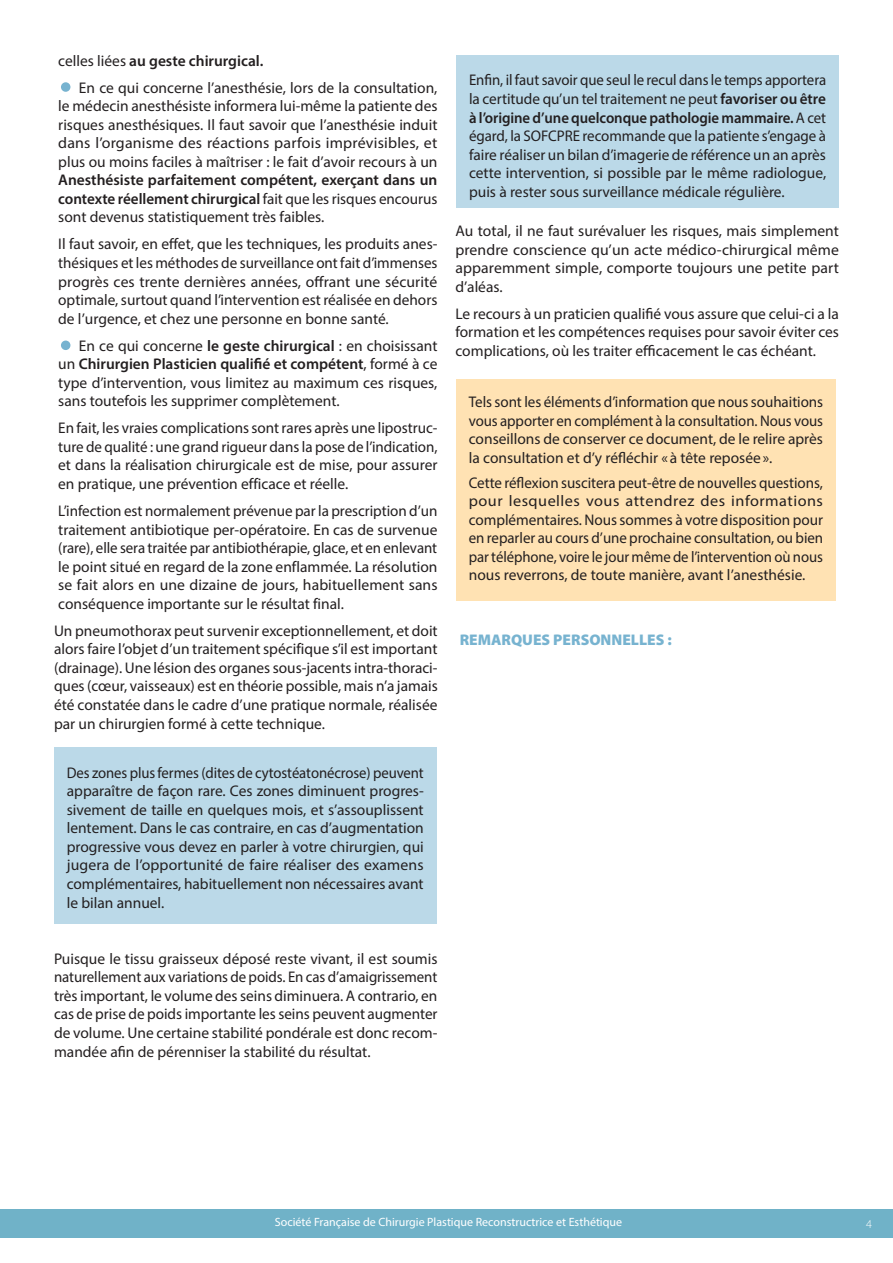
<style>
.page{position:relative;width:893px;height:1263px;background:#fff}
.page>*{position:absolute;margin:0;border:0;box-sizing:border-box;transform-origin:0 0}
.t1{font:15.45px/18.6px "Myriad Pro";color:#231f20;text-align:justify}
.t2{font:15.45px/18.6px "Myriad Pro";color:#231f20;text-align:justify;scale:.96 1}
.t3{font:600 15.45px/18.6px "Myriad Pro";letter-spacing:-.005em;color:#231f20;text-align:justify}
.t4{font:900 15.45px "Myriad Pro";color:#77b3d0}
.t5{font:12px "Myriad Pro";color:#fff}
.t6{font:300 12px "Myriad Pro";color:#fff}
.s1{font-weight:600}
.s2{font-weight:400}
</style>
<div class="page">
<div style="left:0;top:1209px;width:893px;height:28px;background:#70b2c8"></div>
<div style="left:456px;top:379px;width:380px;height:222px;background:#ffe2b3"></div>
<div style="left:54px;top:747px;width:383px;height:176px;background:#bbd9e8"></div>
<div style="left:61px;top:341px;width:9px;height:9px;background:#77b3d0;border-radius:50%"></div>
<div style="left:61px;top:82px;width:9px;height:10px;background:#77b3d0;border-radius:50%"></div>
<div style="left:456px;top:55px;width:383px;height:152px;background:#bbd9e8"></div>
<p class="t1" style="left:79px;top:47px;width:360px;line-height:27px;text-indent:-21px">celles liées <span class="s1">au geste chirurgical.<br></span>En ce qui concerne l’anesthésie, lors de la consultation,</p>
<p class="t1" style="left:58px;top:96px;width:381px">le médecin anesthésiste informera lui-même la patiente des risques anesthésiques. Il faut savoir que l’anesthésie induit dans l’organisme des réactions parfois imprévisibles, et plus ou moins faciles à maîtriser : le fait d’avoir recours à un</p>
<p class="t3" style="left:58px;top:170px;width:381px">Anesthésiste parfaitement compétent, exerçant dans un contexte réellement chirurgical <span class="s2">fait que les risques encourus sont devenus statistiquement très faibles.</span></p>
<p class="t1" style="left:58px;top:235px;width:381px">Il faut savoir, en effet, que les techniques, les produits anes&shy;thésiques et les méthodes de surveillance ont fait d’immenses progrès ces trente dernières années, offrant une sécurité optimale, surtout quand l’intervention est réalisée en dehors de l’urgence, et chez une personne en bonne santé.</p>
<p class="t1" style="left:58px;top:336px;width:381px;text-indent:21px">En ce qui concerne <span class="s1">le geste chirurgical</span> : en choisissant un <span class="s1">Chirurgien Plasticien qualifié et compétent</span>, formé à ce type d’intervention, vous limitez au maximum ces risques, sans toutefois les supprimer complètement.</p>
<p class="t1" style="left:58px;top:419px;width:381px">En fait, les vraies complications sont rares après une lipostruc&shy;ture de qualité : une grand rigueur dans la pose de l’indication, et dans la réalisation chirurgicale est de mise, pour assurer en pratique, une prévention efficace et réelle.</p>
<p class="t1" style="left:58px;top:501px;width:381px">L’infection est normalement prévenue par la prescription d’un traitement antibiotique per-opératoire. En cas de survenue (rare), elle sera traitée par antibiothérapie, glace, et en enlevant le point situé en regard de la zone enflammée. La résolution se fait alors en une dizaine de jours, habituellement sans conséquence importante sur le résultat final.</p>
<p class="t1" style="left:54px;top:621px;width:385px">Un pneumothorax peut survenir exceptionnellement, et doit alors faire l’objet d’un traitement spécifique s’il est important (drainage). Une lésion des organes sous-jacents intra-thoraci&shy;ques (cœur, vaisseaux) est en théorie possible, mais n’a jamais été constatée dans le cadre d’une pratique normale, réalisée par un chirurgien formé à cette technique.</p>
<p class="t2" style="left:67px;top:763px;width:373px">Des zones plus fermes (dites de cytostéatonécrose) peuvent apparaître de façon rare. Ces zones diminuent progres&shy;sivement de taille en quelques mois, et s’assouplissent lentement. Dans le cas contraire, en cas d’augmentation progressive vous devez en parler à votre chirurgien, qui jugera de l’opportunité de faire réaliser des examens complémentaires, habituellement non nécessaires avant le bilan annuel.</p>
<p class="t1" style="left:54px;top:949px;width:385px">Puisque le tissu graisseux déposé reste vivant, il est soumis naturellement aux variations de poids. En cas d’amaigrissement très important, le volume des seins diminuera. A contrario, en cas de prise de poids importante les seins peuvent augmenter de volume. Une certaine stabilité pondérale est donc recom&shy;mandée afin de pérenniser la stabilité du résultat.</p>
<p class="t2" style="left:469px;top:71px;width:374px">Enfin, il faut savoir que seul le recul dans le temps apportera la certitude qu’un tel traitement ne peut <span class="s1">favoriser ou être à l’origine d’une quelconque pathologie mammaire.</span> A cet égard, la SOFCPRE recommande que la patiente s’engage à faire réaliser un bilan d’imagerie de référence un an après cette intervention, si possible par le même radiologue, puis à rester sous surveillance médicale régulière.</p>
<p class="t1" style="left:455px;top:221px;width:385px">Au total, il ne faut surévaluer les risques, mais simplement prendre conscience qu’un acte médico-chirurgical même apparemment simple, comporte toujours une petite part d’aléas.</p>
<p class="t1" style="left:455px;top:304px;width:385px">Le recours à un praticien qualifié vous assure que celui-ci a la formation et les compétences requises pour savoir éviter ces complications, où les traiter efficacement le cas échéant.</p>
<p class="t1" style="left:469px;top:392px;width:356px">Tels sont les éléments d’information que nous souhaitions vous apporter en complément à la consultation. Nous vous conseillons de conserver ce document, de le relire après la consultation et d’y réfléchir « à tête reposée».</p>
<p class="t1" style="left:469px;top:473px;width:356px">Cette réflexion suscitera peut-être de nouvelles questions, pour lesquelles vous attendrez des informations complémentaires. Nous sommes à votre disposition pour en reparler au cours d’une prochaine consultation, ou bien par téléphone, voire le jour même de l’intervention où nous nous reverrons, de toute manière, avant l’anesthésie.</p>
<p class="t4" style="left:460px;top:629px;width:214px">REMARQUES PERSONNELLES :</p>
<p class="t5" style="left:275px;top:1215px;width:349px">Société Française de Chirurgie Plastique Reconstructrice et Esthétique</p>
<p class="t6" style="left:866px;top:1217px;width:7px">4</p>
</div>
